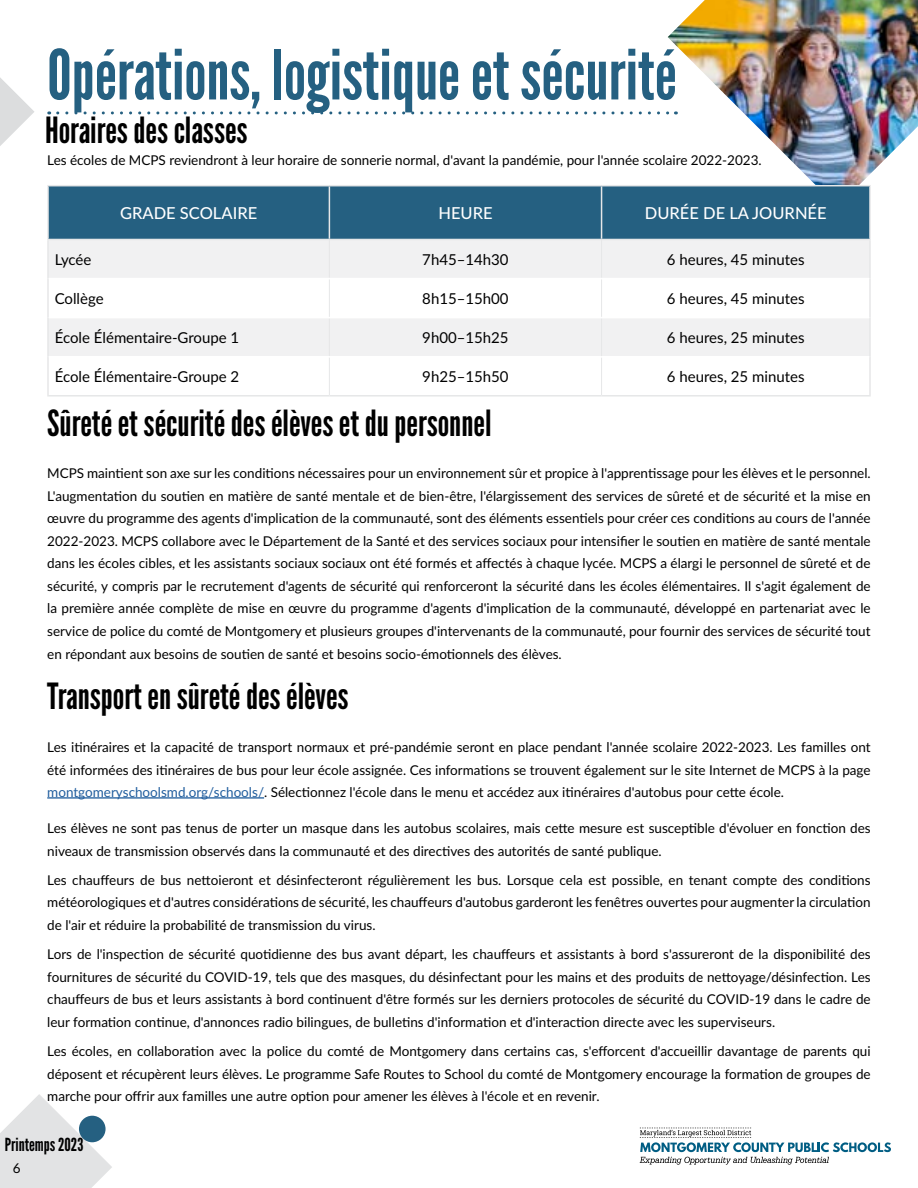
<style>
.page{position:relative;width:918px;height:1188px;background:#fff}
.page>*{position:absolute;margin:0;border:0;box-sizing:border-box;transform-origin:0 0}
.t1{font:69px "League Gothic";color:#256081}
.t2{font:36px "League Gothic";color:#000}
.t3{font:18px "League Gothic";color:#000}
.t4{font:500 16.5px "Lato";color:#fff}
.t5{font:15px "Lato";color:#000}
.t6{font:13.5px/22.5px "Lato";color:#000;text-align:justify}
.s1{color:#215e9e}
</style>
<div class="page">
<svg style="left:0;top:1094px;width:112px;height:94px"></svg>
<svg style="left:640px;top:1128px;width:251px;height:37px"></svg>
<div style="left:79px;top:1116px;width:27px;height:26px;background:#256081;border-radius:50%"></div>
<img style="left:668px;top:0;width:250px;height:185px">
<svg style="left:0;top:77px;width:34px;height:69px"></svg>
<div style="left:49px;top:186px;width:820px;height:53px;background:#256081"></div>
<div style="left:49px;top:240px;width:820px;height:38px;background:#f1f1f2"></div>
<div style="left:49px;top:319px;width:820px;height:37px;background:#f1f1f2"></div>
<hr style="left:47px;top:240px;width:2px;height:39px;background:#e6e7e8">
<hr style="left:869px;top:240px;width:2px;height:39px;background:#e6e7e8">
<hr style="left:47px;top:279px;width:2px;height:39px;background:#e6e7e8">
<hr style="left:869px;top:279px;width:2px;height:39px;background:#e6e7e8">
<hr style="left:47px;top:318px;width:2px;height:39px;background:#e6e7e8">
<hr style="left:869px;top:318px;width:2px;height:39px;background:#e6e7e8">
<hr style="left:47px;top:357px;width:2px;height:38px;background:#e6e7e8">
<hr style="left:869px;top:357px;width:2px;height:38px;background:#e6e7e8">
<hr style="left:47px;top:395px;width:282px;height:2px;background:#e6e7e8">
<hr style="left:329px;top:395px;width:273px;height:2px;background:#e6e7e8">
<hr style="left:602px;top:395px;width:269px;height:2px;background:#e6e7e8">
<hr style="left:329px;top:240px;width:1px;height:38px;background:#e6e7e8">
<hr style="left:601px;top:240px;width:1px;height:38px;background:#e6e7e8">
<hr style="left:329px;top:279px;width:1px;height:38px;background:#e6e7e8">
<hr style="left:601px;top:279px;width:1px;height:38px;background:#e6e7e8">
<hr style="left:329px;top:318px;width:1px;height:38px;background:#e6e7e8">
<hr style="left:601px;top:318px;width:1px;height:38px;background:#e6e7e8">
<hr style="left:329px;top:357px;width:1px;height:38px;background:#e6e7e8">
<hr style="left:601px;top:357px;width:1px;height:38px;background:#e6e7e8">
<hr style="left:47px;top:185px;width:282px;height:1px;background:#e6e7e8">
<hr style="left:47px;top:186px;width:2px;height:53px;background:#e6e7e8">
<hr style="left:47px;top:239px;width:282px;height:1px;background:#e6e7e8">
<hr style="left:329px;top:185px;width:273px;height:1px;background:#e6e7e8">
<hr style="left:329px;top:186px;width:1px;height:53px;background:#e6e7e8">
<hr style="left:602px;top:185px;width:269px;height:1px;background:#e6e7e8">
<hr style="left:601px;top:186px;width:1px;height:53px;background:#e6e7e8">
<hr style="left:869px;top:186px;width:2px;height:53px;background:#e6e7e8">
<hr style="left:329px;top:239px;width:273px;height:1px;background:#e6e7e8">
<hr style="left:602px;top:239px;width:269px;height:1px;background:#e6e7e8">
<hr style="left:47px;top:797px;width:217px;height:2px;background:#215e9e">
<svg style="left:58px;top:111px;width:618px;height:3px"></svg>
<h1 class="t1" style="left:47px;top:34px;width:631px">Opérations, logistique et sécurité</h1>
<h2 class="t2" style="left:45px;top:109px;width:204px">Horaires des classes</h2>
<p class="t6" style="left:47px;top:148px;width:716px">Les écoles de MCPS reviendront à leur horaire de sonnerie normal, d'avant la pandémie, pour l'année scolaire 2022-2023.</p>
<p class="t4" style="left:120px;top:201px;width:139px">GRADE SCOLAIRE</p>
<p class="t4" style="left:438px;top:201px;width:56px">HEURE</p>
<p class="t4" style="left:645px;top:201px;width:183px">DURÉE DE LA JOURNÉE</p>
<p class="t5" style="left:55px;top:249px;width:38px">Lycée</p>
<p class="t5" style="left:422px;top:249px;width:88px">7h45–14h30</p>
<p class="t5" style="left:667px;top:249px;width:139px">6 heures, 45 minutes</p>
<p class="t5" style="left:55px;top:288px;width:50px">Collège</p>
<p class="t5" style="left:422px;top:288px;width:88px">8h15–15h00</p>
<p class="t5" style="left:667px;top:288px;width:139px">6 heures, 45 minutes</p>
<p class="t5" style="left:55px;top:327px;width:186px">École Élémentaire-Groupe 1</p>
<p class="t5" style="left:422px;top:327px;width:88px">9h00–15h25</p>
<p class="t5" style="left:667px;top:327px;width:139px">6 heures, 25 minutes</p>
<p class="t5" style="left:55px;top:366px;width:186px">École Élémentaire-Groupe 2</p>
<p class="t5" style="left:422px;top:366px;width:88px">9h25–15h50</p>
<p class="t5" style="left:667px;top:366px;width:139px">6 heures, 25 minutes</p>
<h2 class="t2" style="left:47px;top:401px;width:446px">Sûreté et sécurité des élèves et du personnel</h2>
<p class="t6" style="left:47px;top:462px;width:825px">MCPS maintient son axe sur les conditions nécessaires pour un environnement sûr et propice à l'apprentissage pour les élèves et le personnel.<br>L'augmentation du soutien en matière de santé mentale et de bien-être, l'élargissement des services de sûreté et de sécurité et la mise en œuvre du programme des agents d'implication de la communauté, sont des éléments essentiels pour créer ces conditions au cours de l'année 2022-2023. MCPS collabore avec le Département de la Santé et des services sociaux pour intensifier le soutien en matière de santé mentale dans les écoles cibles, et les assistants sociaux sociaux ont été formés et affectés à chaque lycée. MCPS a élargi le personnel de sûreté et de sécurité, y compris par le recrutement d'agents de sécurité qui renforceront la sécurité dans les écoles élémentaires. Il s'agit également de la première année complète de mise en œuvre du programme d'agents d'implication de la communauté, développé en partenariat avec le service de police du comté de Montgomery et plusieurs groupes d'intervenants de la communauté, pour fournir des services de sécurité tout en répondant aux besoins de soutien de santé et besoins socio-émotionnels des élèves.</p>
<h2 class="t2" style="left:47px;top:675px;width:303px">Transport en sûreté des élèves</h2>
<p class="t6" style="left:47px;top:735px;width:825px">Les itinéraires et la capacité de transport normaux et pré-pandémie seront en place pendant l'année scolaire 2022-2023. Les familles ont été informées des itinéraires de bus pour leur école assignée. Ces informations se trouvent également sur le site Internet de MCPS à la page <span class="s1">montgomeryschoolsmd.org/schools/</span>. Sélectionnez l'école dans le menu et accédez aux itinéraires d'autobus pour cette école.</p>
<p class="t6" style="left:47px;top:817px;width:825px">Les élèves ne sont pas tenus de porter un masque dans les autobus scolaires, mais cette mesure est susceptible d'évoluer en fonction des niveaux de transmission observés dans la communauté et des directives des autorités de santé publique.</p>
<p class="t6" style="left:47px;top:868px;width:825px">Les chauffeurs de bus nettoieront et désinfecteront régulièrement les bus. Lorsque cela est possible, en tenant compte des conditions météorologiques et d'autres considérations de sécurité, les chauffeurs d'autobus garderont les fenêtres ouvertes pour augmenter la circulation de l'air et réduire la probabilité de transmission du virus.</p>
<p class="t6" style="left:47px;top:943px;width:825px">Lors de l'inspection de sécurité quotidienne des bus avant départ, les chauffeurs et assistants à bord s'assureront de la disponibilité des fournitures de sécurité du COVID-19, tels que des masques, du désinfectant pour les mains et des produits de nettoyage/désinfection. Les chauffeurs de bus et leurs assistants à bord continuent d'être formés sur les derniers protocoles de sécurité du COVID-19 dans le cadre de leur formation continue, d'annonces radio bilingues, de bulletins d'information et d'interaction directe avec les superviseurs.</p>
<p class="t6" style="left:47px;top:1039px;width:825px">Les écoles, en collaboration avec la police du comté de Montgomery dans certains cas, s'efforcent d'accueillir davantage de parents qui déposent et récupèrent leurs élèves. Le programme Safe Routes to School du comté de Montgomery encourage la formation de groupes de marche pour offrir aux familles une autre option pour amener les élèves à l'école et en revenir.</p>
<h3 class="t3" style="left:5px;top:1134px;width:80px">Printemps 2023</h3>
<p class="t6" style="left:13px;top:1156px;width:9px">6</p>
</div>
